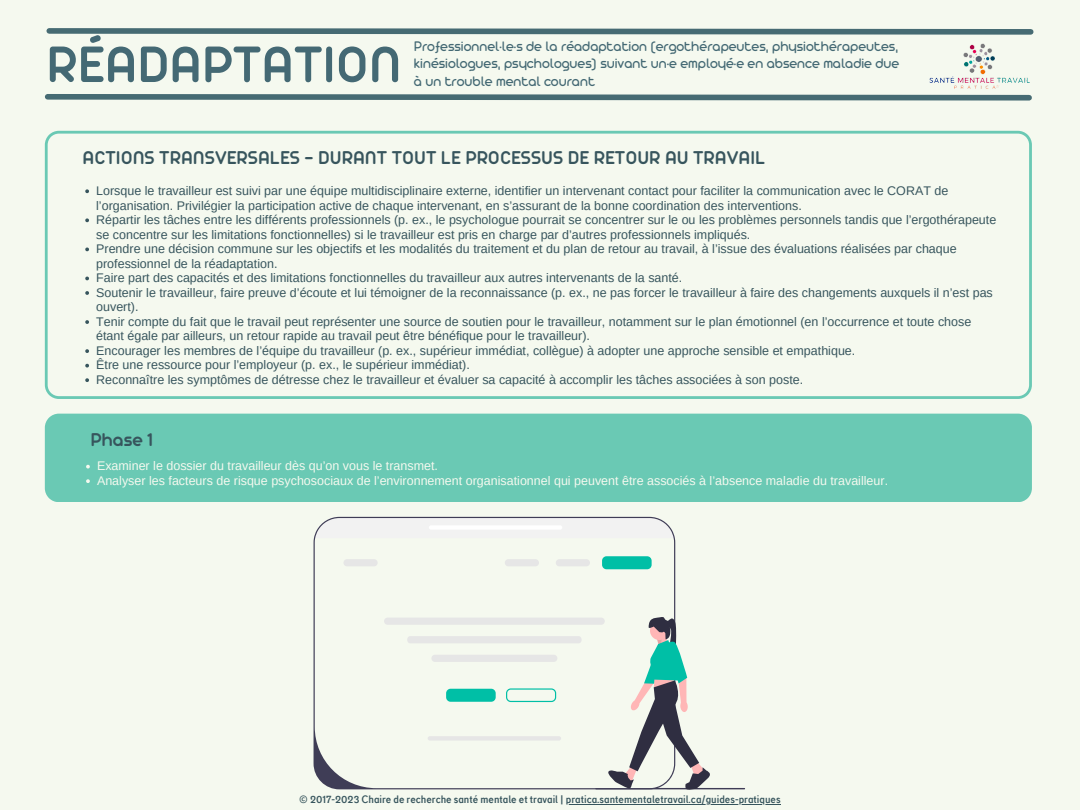
<style>
.page{position:relative;width:1080px;height:810px;background:#f5f9ef}
.page>*{position:absolute;margin:0;border:0;box-sizing:border-box;transform-origin:0 0}
.t1{font:600 55px "Arista Pro";color:#446974}
.t2{font:600 20px "Arista Pro";color:#37555d}
.t3{font:15px/17.8px "Arista Pro";color:#446974;text-align:justify}
.t4{font:12.5px/14.5px "Arimo";color:#37555d}
.t5{font:12.5px "Arimo";color:#f5f9ef}
.t6{font:700 11px "TT Corals";color:#37555d}
</style>
<div class="page">
<svg style="left:46px;top:28px;width:988px;height:7px;background:#68868b"></svg>
<svg style="left:44px;top:94px;width:988px;height:7px;background:#68868b"></svg>
<img style="left:929px;top:43px;width:101px;height:46px">
<div style="left:45px;top:414px;width:987px;height:88px;background:#6ac9b4"></div>
<svg style="left:86px;top:465px;width:4px;height:4px"></svg>
<svg style="left:86px;top:479px;width:4px;height:4px"></svg>
<svg style="left:45px;top:131px;width:987px;height:268px"></svg>
<svg style="left:85px;top:189px;width:4px;height:4px"></svg>
<svg style="left:85px;top:218px;width:4px;height:4px"></svg>
<svg style="left:85px;top:248px;width:4px;height:3px"></svg>
<svg style="left:85px;top:277px;width:4px;height:3px"></svg>
<svg style="left:85px;top:291px;width:4px;height:4px"></svg>
<svg style="left:85px;top:320px;width:4px;height:4px"></svg>
<svg style="left:85px;top:349px;width:4px;height:4px"></svg>
<svg style="left:85px;top:364px;width:4px;height:4px"></svg>
<svg style="left:85px;top:378px;width:4px;height:4px"></svg>
<svg style="left:314px;top:517px;width:361px;height:272px"></svg>
<svg style="left:595px;top:615px;width:150px;height:175px"></svg>
<div style="left:446px;top:689px;width:50px;height:13px;background:#00bfa6;border-radius:4px"></div>
<div style="left:602px;top:556px;width:50px;height:13px;background:#00bfa6;border-radius:4px"></div>
<svg style="left:506px;top:688px;width:50px;height:14px"></svg>
<div style="left:384px;top:618px;width:221px;height:7px;background:#e6e6e6;border-radius:4px"></div>
<div style="left:343px;top:559px;width:35px;height:7px;background:#e6e6e6;border-radius:4px"></div>
<div style="left:505px;top:559px;width:34px;height:7px;background:#e6e6e6;border-radius:4px"></div>
<div style="left:556px;top:559px;width:34px;height:7px;background:#e6e6e6;border-radius:4px"></div>
<div style="left:431px;top:655px;width:126px;height:7px;background:#e6e6e6;border-radius:4px"></div>
<div style="left:428px;top:736px;width:133px;height:5px;background:#e6e6e6;border-radius:2px"></div>
<div style="left:429px;top:525px;width:133px;height:5px;background:#fff;border-radius:2px"></div>
<hr style="left:566px;top:804px;width:215px;height:1px;background:#37555d">
<h1 class="t1" style="left:46px;top:47px;width:357px">RÉADAPTATION</h1>
<p class="t3" style="left:414px;top:38px;width:487px">Professionnel·le·s de la réadaptation (ergothérapeutes, physiothérapeutes, kinésiologues, psychologues) suivant un·e employé·e en absence maladie due à un trouble mental courant</p>
<p class="t2" style="left:83px;top:151px;width:684px">ACTIONS TRANSVERSALES – DURANT TOUT LE PROCESSUS DE RETOUR AU TRAVAIL</p>
<p class="t4" style="left:96px;top:183px;width:854px">Lorsque le travailleur est suivi par une équipe multidisciplinaire externe, identifier un intervenant contact pour faciliter la communication avec le CORAT de l’organisation. Privilégier la participation active de chaque intervenant, en s’assurant de la bonne coordination des interventions.</p>
<p class="t4" style="left:96px;top:212px;width:902px">Répartir les tâches entre les différents professionnels (p. ex., le psychologue pourrait se concentrer sur le ou les problèmes personnels tandis que l’ergothérapeute se concentre sur les limitations fonctionnelles) si le travailleur est pris en charge par d’autres professionnels impliqués.</p>
<p class="t4" style="left:96px;top:242px;width:862px">Prendre une décision commune sur les objectifs et les modalités du traitement et du plan de retour au travail, à l’issue des évaluations réalisées par chaque professionnel de la réadaptation.</p>
<p class="t4" style="left:96px;top:271px;width:588px">Faire part des capacités et des limitations fonctionnelles du travailleur aux autres intervenants de la santé.</p>
<p class="t4" style="left:96px;top:285px;width:898px">Soutenir le travailleur, faire preuve d’écoute et lui témoigner de la reconnaissance (p. ex., ne pas forcer le travailleur à faire des changements auxquels il n’est pas ouvert).</p>
<p class="t4" style="left:96px;top:314px;width:877px">Tenir compte du fait que le travail peut représenter une source de soutien pour le travailleur, notamment sur le plan émotionnel (en l’occurrence et toute chose étant égale par ailleurs, un retour rapide au travail peut être bénéfique pour le travailleur).</p>
<p class="t4" style="left:96px;top:343px;width:761px">Encourager les membres de l’équipe du travailleur (p. ex., supérieur immédiat, collègue) à adopter une approche sensible et empathique.</p>
<h3 class="t4" style="left:96px;top:358px;width:375px">Être une ressource pour l’employeur (p. ex., le supérieur immédiat).</h3>
<p class="t4" style="left:96px;top:372px;width:709px">Reconnaître les symptômes de détresse chez le travailleur et évaluer sa capacité à accomplir les tâches associées à son poste.</p>
<h4 class="t2" style="left:91px;top:434px;width:64px">Phase 1</h4>
<h2 class="t5" style="left:97px;top:459px;width:342px">Examiner le dossier du travailleur dès qu’on vous le transmet.</h2>
<p class="t5" style="left:97px;top:474px;width:793px">Analyser les facteurs de risque psychosociaux de l’environnement organisationnel qui peuvent être associés à l’absence maladie du travailleur.</p>
<p class="t6" style="left:299px;top:793px;width:483px">© 2017-2023 Chaire de recherche santé mentale et travail | pratica.santementaletravail.ca/guides-pratiques</p>
</div>
